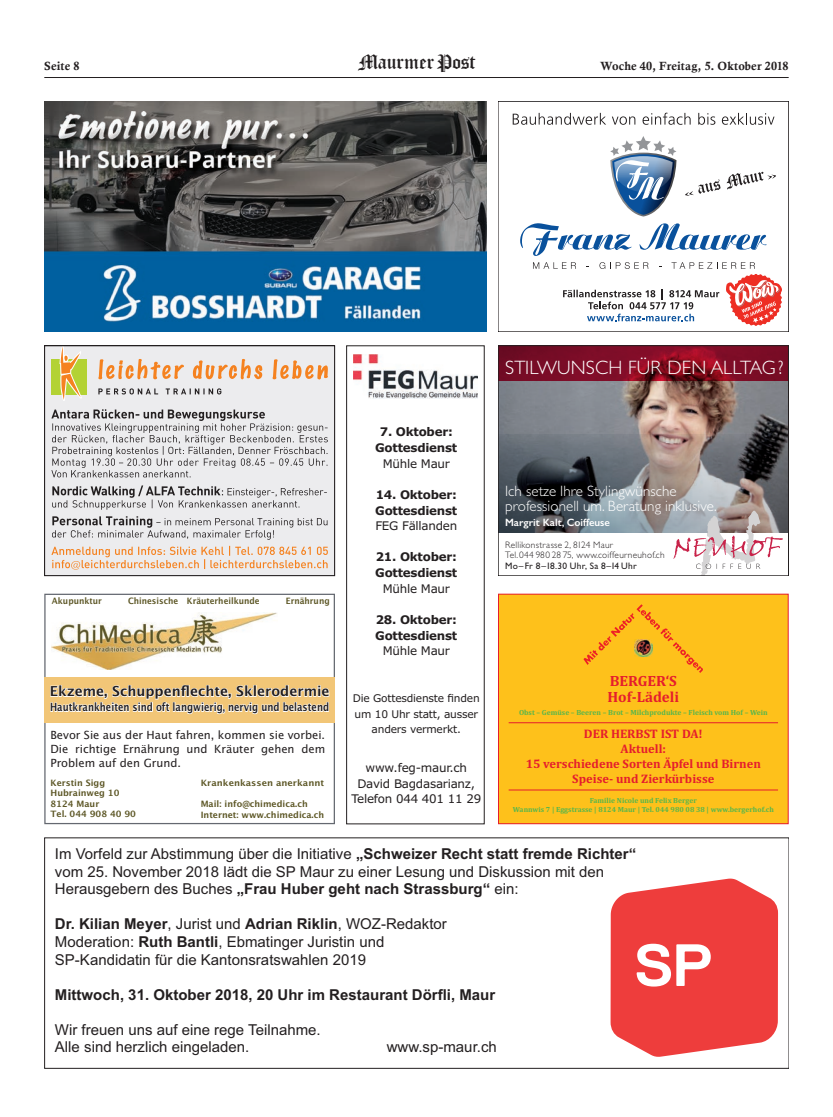
<style>
.page{position:relative;width:833px;height:1117px;background:#fff}
.page>*{position:absolute;margin:0;border:0;box-sizing:border-box;transform-origin:0 0}
.t1{font:22.38px "Old London";color:#231f20}
.t2{font:300 19.38px "Gill Sans";letter-spacing:.01em;color:#fff}
.t3{font:15px/17.5px "Arial";color:#231f20}
.t4{font:300 15px/15px "Gill Sans";letter-spacing:.005em;color:#fff}
.t5{font:700 15px "Arial";color:#231f20}
.t6{font:700 15px/16.2px "Cambria";color:#e51d2d}
.t7{font:700 13.75px "Lucida Grande";color:#231f20}
.t8{font:700 12.5px/15px "Cambria";color:#e51d2d;text-align:center}
.t9{font:700 11.88px/15.6px "Verdana";letter-spacing:-.02em;color:#231f20}
.t10{font:11.88px/15.6px "Verdana";letter-spacing:-.02em;color:#231f20;text-align:center}
.t11{font:11.88px "Calis MT Bol";letter-spacing:.01em;color:#231f20}
.t12{font:11.25px/13.5px "Lucida Grande";color:#231f20;text-align:justify}
.t13{font:700 11.25px "Lucida Grande";color:#231f20;scale:.82 1}
.t14{font:10.62px/15.6px "Verdana";letter-spacing:-.02em;color:#231f20;text-align:center}
.t15{font:600 10.62px "Gill Sans";color:#fff}
.t16{font:300 9.38px/10.6px "Gill Sans";letter-spacing:.025em;color:#231f20}
.t17{font:9.38px "Gill Sans";letter-spacing:.025em;color:#231f20}
.t18{font:700 8.75px/10.5px "Lucida Grande";color:#5c5625}
.t19{font:700 8.75px "Lucida Grande";color:#5c5625;scale:.93 1}
.t20{font:700 8.75px "Lucida Grande";color:#5c5625;scale:1.05 1}
.t21{font:700 7.5px/9px "Cambria";color:#57b64c;text-align:center}
.t22{font:7.5px "Helvetica";color:#231f20}
.s1{font-weight:700}
</style>
<div class="page">
<hr style="left:44px;top:77px;width:744px;height:1px;background:#231f20">
<img style="left:44px;top:101px;width:442px;height:231px">
<svg style="left:610px;top:136px;width:66px;height:80px"></svg>
<svg style="left:520px;top:223px;width:246px;height:33px"></svg>
<svg style="left:685px;top:179px;width:35px;height:17px"></svg>
<svg style="left:726px;top:172px;width:50px;height:18px"></svg>
<svg style="left:513px;top:113px;width:93px;height:12px"></svg>
<svg style="left:612px;top:116px;width:23px;height:9px"></svg>
<svg style="left:642px;top:113px;width:48px;height:12px"></svg>
<svg style="left:698px;top:113px;width:17px;height:12px"></svg>
<svg style="left:722px;top:113px;width:52px;height:12px"></svg>
<svg style="left:533px;top:262px;width:249px;height:64px"></svg>
<div style="left:44px;top:345px;width:291px;height:231px;background:#ececee"></div>
<div style="left:51px;top:359px;width:35px;height:35px;background:#b3d234"></div>
<svg style="left:59px;top:347px;width:23px;height:53px"></svg>
<svg style="left:98px;top:359px;width:86px;height:20px"></svg>
<svg style="left:272px;top:359px;width:56px;height:20px"></svg>
<svg style="left:193px;top:359px;width:69px;height:20px"></svg>
<svg style="left:98px;top:388px;width:123px;height:6px"></svg>
<svg style="left:51px;top:545px;width:277px;height:24px"></svg>
<svg style="left:51px;top:409px;width:277px;height:130px"></svg>
<div style="left:44px;top:345px;width:291px;height:231px;border:1px solid #231f20"></div>
<img style="left:500px;top:380px;width:286px;height:54px">
<svg style="left:500px;top:434px;width:286px;height:99px;background:#6a6b6f"></svg>
<svg style="left:500px;top:347px;width:286px;height:33px;background:#7e0c24"></svg>
<svg style="left:673px;top:510px;width:110px;height:64px"></svg>
<div style="left:498px;top:345px;width:290px;height:231px;border:1px solid #231f20"></div>
<div style="left:44px;top:593px;width:291px;height:231px;border:1px solid #646870"></div>
<img style="left:52px;top:612px;width:225px;height:57px">
<div style="left:44px;top:677px;width:291px;height:45px;background:#f2c677"></div>
<svg style="left:50px;top:684px;width:280px;height:30px"></svg>
<div style="left:498px;top:594px;width:290px;height:229px;background:#fec11b"></div>
<div style="left:498px;top:593px;width:290px;height:231px;border:1px solid #e51d2d"></div>
<svg style="left:583px;top:604px;width:120px;height:68px"></svg>
<hr style="left:508px;top:722px;width:270px;height:1px;background:#e51d2d">
<hr style="left:508px;top:789px;width:270px;height:1px;background:#e51d2d">
<img style="left:634px;top:639px;width:18px;height:17px">
<svg style="left:610px;top:878px;width:168px;height:178px"></svg>
<div style="left:346px;top:345px;width:138px;height:479px;border:1px solid #231f20"></div>
<img style="left:353px;top:354px;width:124px;height:44px">
<p class="t11" style="left:44px;top:59px;width:37px">Seite 8</p>
<h1 class="t1" style="left:359px;top:49px;width:118px">Maurmer Post</h1>
<p class="t11" style="left:600px;top:59px;width:190px">Woche 40, Freitag, 5. Oktober 2018</p>
<p class="t19" style="left:52px;top:593px;width:55px">Akupunktur</p>
<p class="t19" style="left:128px;top:593px;width:143px">Chinesische Kräuterheilkunde</p>
<p class="t19" style="left:286px;top:593px;width:49px">Ernährung</p>
<p class="t7" style="left:50px;top:680px;width:281px">Ekzeme, Schuppenflechte, Sklerodermie</p>
<p class="t13" style="left:50px;top:698px;width:342px">Hautkrankheiten sind oft langwierig, nervig und belastend</p>
<p class="t12" style="left:50px;top:728px;width:276px">Bevor Sie aus der Haut fahren, kommen sie vorbei.<br>Die richtige Ernährung und Kräuter gehen dem Problem auf den Grund.</p>
<p class="t18" style="left:50px;top:777px;width:87px">Kerstin Sigg<br>Hubrainweg 10<br>8124 Maur<br>Tel. 044 908 40 90</p>
<p class="t20" style="left:201px;top:775px;width:119px">Krankenkassen anerkannt</p>
<p class="t18" style="left:201px;top:798px;width:125px">Mail: info@chimedica.ch<br>Internet: www.chimedica.ch</p>
<p class="t9" style="left:375px;top:424px;width:84px;text-align:center">7. Oktober:<br>Gottesdienst</p>
<p class="t10" style="left:383px;top:455px;width:69px">Mühle Maur</p>
<p class="t9" style="left:375px;top:486px;width:84px">14. Oktober:<br>Gottesdienst</p>
<p class="t10" style="left:375px;top:517px;width:83px">FEG Fällanden</p>
<p class="t9" style="left:375px;top:549px;width:84px">21. Oktober:<br>Gottesdienst</p>
<p class="t10" style="left:383px;top:580px;width:69px">Mühle Maur</p>
<p class="t9" style="left:375px;top:611px;width:84px">28. Oktober:<br>Gottesdienst</p>
<p class="t10" style="left:383px;top:643px;width:69px">Mühle Maur</p>
<p class="t14" style="left:353px;top:690px;width:128px">Die Gottesdienste finden um 10 Uhr statt, ausser anders vermerkt.</p>
<p class="t10" style="left:351px;top:759px;width:131px">www.feg-maur.ch<br>David Bagdasarianz,<br>Telefon 044 401 11 29</p>
<p class="t2" style="left:505px;top:352px;width:280px">STILWUNSCH FÜR DEN ALLTAG?</p>
<p class="t4" style="left:505px;top:482px;width:213px">Ich setze Ihre Stylingwünsche professionell um. Beratung inklusive.</p>
<p class="t15" style="left:505px;top:516px;width:106px">Margrit Kalt, Coiffeuse</p>
<p class="t16" style="left:505px;top:538px;width:161px">Rellikonstrasse 2, 8124 Maur<br>Tel.044 980 28 75, www.coiffeurneuhof.ch</p>
<p class="t17" style="left:505px;top:560px;width:133px">Mo–Fr 8–18.30 Uhr, Sa 8–14 Uhr</p>
<p class="t6" style="left:607px;top:672px;width:73px">BERGER‘S<br>Hof-Lädeli</p>
<p class="t21" style="left:519px;top:707px;width:250px">Obst – Gemüse – Beeren – Brot – Milchprodukte – Fleisch vom Hof – Wein</p>
<p class="t8" style="left:525px;top:725px;width:237px">DER HERBST IST DA!<br>Aktuell:<br>15 verschiedene Sorten Äpfel und Birnen<br>Speise- und Zierkürbisse</p>
<p class="t21" style="left:513px;top:795px;width:262px">Familie Nicole und Felix Berger<br>Wannwis 7 | Eggstrasse | 8124 Maur | Tel. 044 980 08 38 | www.bergerhof.ch</p>
<p class="t3" style="left:55px;top:845px;width:583px">Im Vorfeld zur Abstimmung über die Initiative <span class="s1">„Schweizer Recht statt fremde Richter“ </span>vom 25. November 2018 lädt die SP Maur zu einer Lesung und Diskussion mit den<br>Herausgebern des Buches <span class="s1">„Frau Huber geht nach Strassburg“</span> ein:</p>
<p class="t3" style="left:55px;top:915px;width:393px"><span class="s1">Dr. Kilian Meyer</span>, Jurist und <span class="s1">Adrian Riklin</span>, WOZ-Redaktor<br>Moderation: <span class="s1">Ruth Bantli</span>, Ebmatinger Juristin und<br>SP-Kandidatin für die Kantonsratswahlen 2019</p>
<p class="t5" style="left:55px;top:983px;width:442px">Mittwoch, 31. Oktober 2018, 20 Uhr im Restaurant Dörfli, Maur</p>
<p class="t3" style="left:55px;top:1020px;width:267px">Wir freuen uns auf eine rege Teilnahme.<br>Alle sind herzlich eingeladen.</p>
<p class="t22" style="left:18px;top:849px;width:118px">Inserat MP November 18 2.indd 1</p>
<p class="t22" style="left:301px;top:849px;width:56px">02.09.18 14:28</p>
<p class="t3" style="left:387px;top:1037px;width:112px">www.sp-maur.ch</p>
</div>
